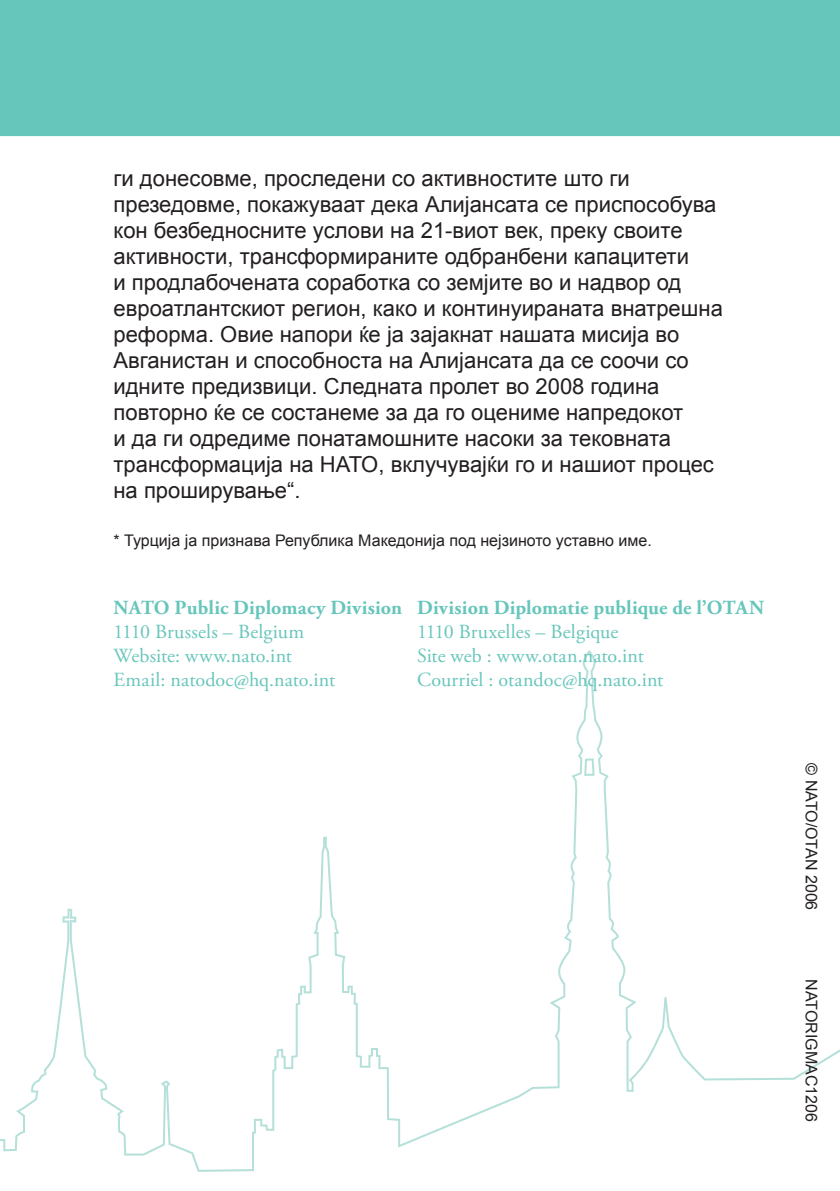
<style>
.page{position:relative;width:840px;height:1191px;background:#fff}
.page>*{position:absolute;margin:0;border:0;box-sizing:border-box;transform-origin:0 0}
.t1{font:22px/26px "Arial";color:#231f20}
.t2{font:20px "Adobe Garamond Pro";letter-spacing:.005em;color:#67c6bb}
.t3{font:700 20px "Adobe Garamond Pro";color:#67c6bb}
.t4{font:16px "Arial";color:#231f20}
</style>
<div class="page">
<svg style="left:0;top:650px;width:839px;height:522px"></svg>
<div style="left:0;top:0;width:839px;height:136px;background:#67c6bb"></div>
<p class="t1" style="left:113px;top:165px;width:610px">ги донесовме, проследени со активностите што ги презедовме, покажуваат дека Алијансата се приспособува кон безбедносните услови на 21-виот век, преку своите активности, трансформираните одбранбени капацитети<br>и продлабочената соработка со земјите во и надвор од евроатлантскиот регион, како и континуираната внатрешна реформа. Овие напори ќе ја зајакнат нашата мисија во Авганистан и способноста на Алијансата да се соочи со идните предизвици. Следната пролет во 2008 година повторно ќе се состанеме за да го оцениме напредокот<br>и да ги одредиме понатамошните насоки за тековната трансформација на НАТО, вклучувајќи го и нашиот процес на проширување“.</p>
<p class="t4" style="left:113px;top:532px;width:539px">* Турција ја признава Република Македонија под нејзиното уставно име.</p>
<p class="t3" style="left:113px;top:600px;width:651px">NATO Public Diplomacy Division Division Diplomatie publique de l’OTAN</p>
<p class="t2" style="left:113px;top:624px;width:192px">1110 Brussels – Belgium</p>
<p class="t2" style="left:417px;top:624px;width:202px">1110 Bruxelles – Belgique</p>
<p class="t2" style="left:113px;top:648px;width:180px">Website: www.nato.int</p>
<p class="t2" style="left:417px;top:648px;width:228px">Site web : www.otan.nato.int</p>
<p class="t2" style="left:113px;top:672px;width:223px">Email: natodoc@hq.nato.int</p>
<p class="t2" style="left:417px;top:672px;width:248px">Courriel : otandoc@hq.nato.int</p>
<p class="t4" style="left:819px;top:763px;width:148px;rotate:90deg">© NATO/OTAN 2006</p>
<p class="t4" style="left:819px;top:979px;width:144px;rotate:90deg">NATORIGMAC1206</p>
</div>
